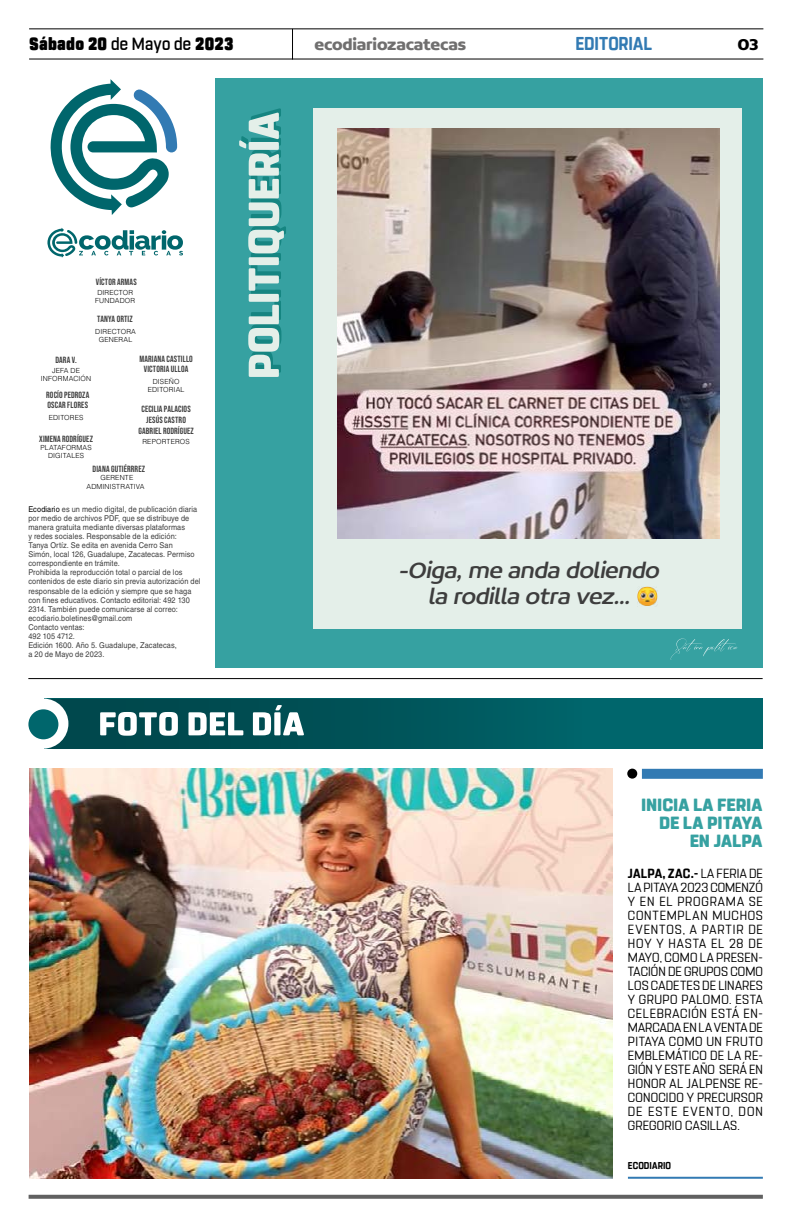
<style>
.page{position:relative;width:791px;height:1225px;background:#fff}
.page>*{position:absolute;margin:0;border:0;box-sizing:border-box;transform-origin:0 0}
.t1{font:italic 24px/26px "Concord";color:#3d3d3d;text-align:center}
.t2{font:700 18.6px "Rohn Rounded";color:#327ab3;scale:.91 1}
.t3{font:800 17.6px/18px "Rohn Rounded";letter-spacing:-.005em;color:#36a1a1;text-align:right}
.t4{font:900 17.6px "Rohn Rounded";letter-spacing:.015em;color:#000;scale:.91 1}
.t5{font:700 16.9px "Concord";letter-spacing:-.01em;color:#706f6f}
.t6{font:700 16.9px "Concord";color:#000}
.t7{font:13.2px/14px "Rohn Rounded";letter-spacing:.02em;color:#000;text-align:justify;scale:.95 1}
.t8{font:700 9.9px "Rohn Rounded";letter-spacing:.01em;color:#000;scale:.91 1}
.t9{font:9px/11.2px "Bebas Neue";letter-spacing:.015em;color:#3d3d3d;text-align:center}
.t10{font:8px/9px "Helvetica LT Std";letter-spacing:.015em;color:#3d3d3d;scale:.92 1}
.t11{font:300 7px/8px "Helvetica LT Std";letter-spacing:.02em;color:#000;text-align:center}
.s1{font-weight:500}
.s2{color:#000}
.s3{font-weight:700}
</style>
<div class="page">
<div style="left:44px;top:698px;width:719px;height:50px;background:#00666c"></div>
<img style="left:29px;top:768px;width:583px;height:410px">
<svg style="left:29px;top:1194px;width:734px;height:4px;background:#7f7f7f"></svg>
<hr style="left:29px;top:28px;width:734px;height:1px;background:#000">
<hr style="left:29px;top:59px;width:734px;height:1px;background:#000">
<hr style="left:292px;top:29px;width:1px;height:31px;background:#000">
<div style="left:215px;top:78px;width:548px;height:589px;background:#36a1a1"></div>
<div style="left:314px;top:108px;width:428px;height:520px;background:#e4efe9"></div>
<hr style="left:28px;top:678px;width:735px;height:1px;background:#000">
<svg style="left:670px;top:638px;width:67px;height:22px"></svg>
<svg style="left:239px;top:108px;width:47px;height:269px"></svg>
<svg style="left:44px;top:698px;width:538px;height:51px"></svg>
<div style="left:18px;top:698px;width:50px;height:50px;background:#fff;border-radius:50%"></div>
<div style="left:28px;top:709px;width:30px;height:30px;background:#00666c;border-radius:50%"></div>
<svg style="left:47px;top:228px;width:136px;height:30px"></svg>
<svg style="left:50px;top:79px;width:127px;height:136px"></svg>
<img style="left:338px;top:128px;width:382px;height:410px">
<div style="left:642px;top:769px;width:121px;height:10px;background:#327ab3"></div>
<div style="left:627px;top:768px;width:10px;height:10px;background:#000;border-radius:50%"></div>
<hr style="left:628px;top:1176px;width:135px;height:2px;background:#327ab3">
<img style="left:637px;top:586px;width:20px;height:20px">
<h3 class="t4" style="left:29px;top:33px;width:226px">Sábado 20 <span class="s1">de Mayo de</span> 2023</h3>
<h3 class="t5" style="left:314px;top:34px;width:153px">ecodiariozacatecas</h3>
<h2 class="t2" style="left:575px;top:32px;width:86px">EDITORIAL</h2>
<h3 class="t6" style="left:737px;top:34px;width:23px">03</h3>
<p class="t9" style="left:55px;top:354px;width:23px">DARA V.</p>
<p class="t9" style="left:96px;top:276px;width:42px">VÍCTOR ARMAS</p>
<p class="t9" style="left:97px;top:313px;width:37px">TANYA ORTIZ</p>
<p class="t11" style="left:95px;top:327px;width:42px">DIRECTORA<br>GENERAL</p>
<p class="t11" style="left:95px;top:288px;width:41px">DIRECTOR<br>FUNDADOR</p>
<p class="t9" style="left:139px;top:353px;width:55px">MARIANA CASTILLO</p>
<p class="t9" style="left:144px;top:363px;width:46px">VICTORIA ULLOA</p>
<p class="t11" style="left:41px;top:367px;width:52px">JEFA DE<br>INFORMACIÓN</p>
<p class="t11" style="left:148px;top:377px;width:38px">DISEÑO<br>EDITORIAL</p>
<p class="t9" style="left:46px;top:390px;width:45px;line-height:10px;text-align:left">ROCÍO PEDROZA<br>OSCAR FLORES</p>
<p class="t9" style="left:138px;top:403px;width:57px">CECILIA PALACIOS<br>JESÚS CASTRO<br>GABRIEL RODRÍGUEZ</p>
<p class="t11" style="left:49px;top:414px;width:36px">EDITORES</p>
<p class="t9" style="left:39px;top:433px;width:55px">XIMENA RODRÍGUEZ</p>
<p class="t11" style="left:86px;top:474px;width:59px">GERENTE<br>ADMINISTRATIVA</p>
<p class="t11" style="left:142px;top:437px;width:49px">REPORTEROS</p>
<p class="t11" style="left:40px;top:444px;width:53px">PLATAFORMAS<br>DIGITALES</p>
<p class="t9" style="left:93px;top:463px;width:54px">DIANA GUTIÉRRREZ</p>
<p class="t10" style="left:28px;top:505px;width:189px"><span class="s2">Ecodiario</span> es un medio digital, de publicación diaria por medio de archivos PDF, que se distribuye de manera gratuita mediante diversas plataformas<br>y redes sociales. Responsable de la edición:<br>Tanya Ortíz. Se edita en avenida Cerro San<br>Simón, local 126, Guadalupe, Zacatecas. Permiso correspondiente en trámite.<br>Prohibida la reproducción total o parcial de los contenidos de este diario sin previa autorización del responsable de la edición y siempre que se haga con fines educativos. Contacto editorial: 492 130<br>2314. También puede comunicarse al correo: ecodiario.boletines@gmail.com<br>Contacto ventas:<br>492 105 4712.<br>Edición 1600. Año 5. Guadalupe, Zacatecas,<br>a 20 de Mayo de 2023.</p>
<h1 class="t1" style="left:399px;top:557px;width:267px">-Oiga,me anda doliendo la rodilla otra vez...</h1>
<h3 class="t3" style="left:641px;top:796px;width:123px">INICIA LA FERIA<br>DE LA PITAYA<br>EN JALPA</h3>
<p class="t7" style="left:628px;top:866px;width:144px"><span class="s3">JALPA, ZAC.-</span> LA FERIA DE LA PITAYA 2023 COMENZÓ Y EN EL PROGRAMA SE CONTEMPLAN MUCHOS EVENTOS, A PARTIR DE HOY Y HASTA EL 28 DE MAYO, COMO LA PRESEN-TACIÓN DE GRUPOS COMO LOS CADETES DE LINARES Y GRUPO PALOMO. ESTA CELEBRACIÓN ESTÁ EN-MARCADA EN LA VENTA DE PITAYA COMO UN FRUTO EMBLEMÁTICO DE LA RE-GIÓN Y ESTE AÑO SERÁ EN HONOR AL JALPENSE RE-CONOCIDO Y PRECURSOR DE ESTE EVENTO, DON GREGORIO CASILLAS.</p>
<p class="t8" style="left:628px;top:1159px;width:49px">ECODIARIO</p>
</div>
